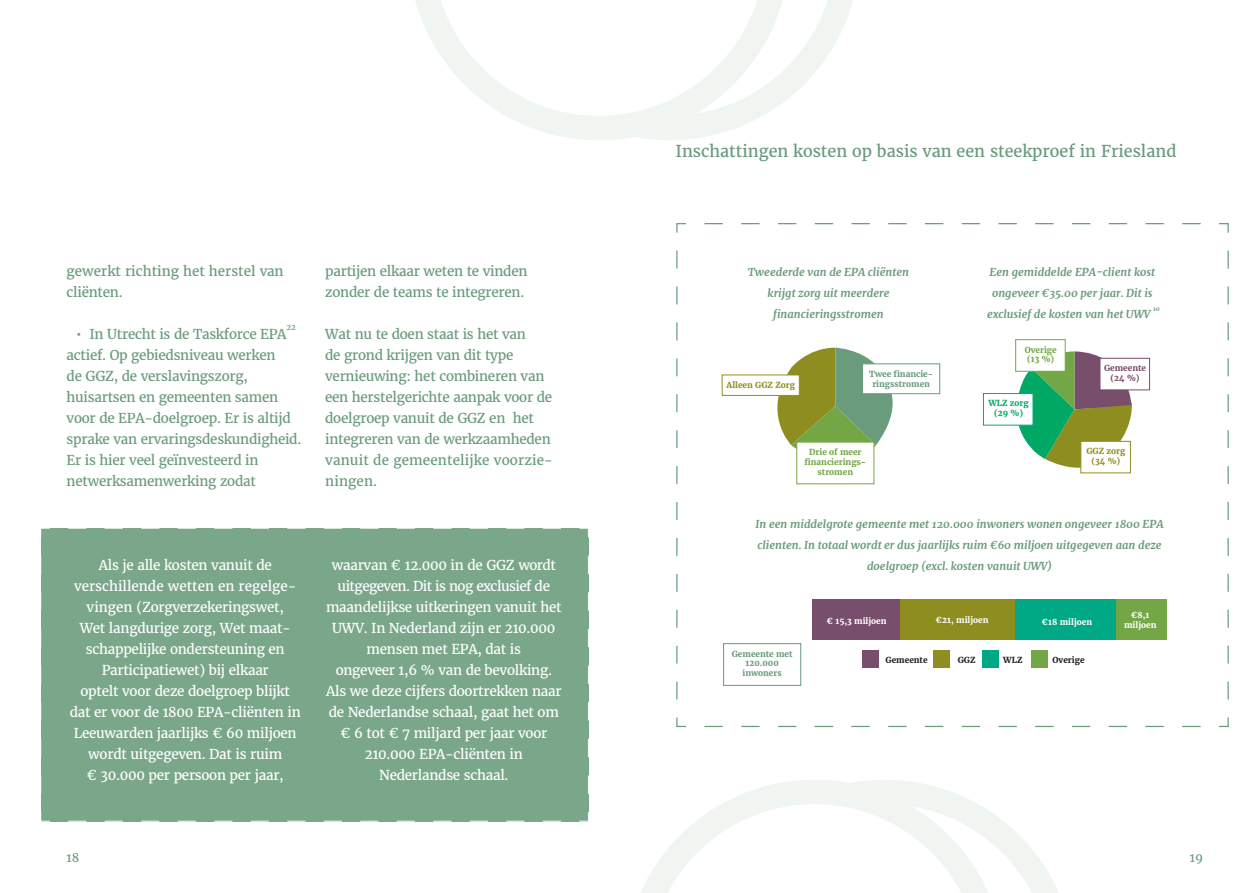
<style>
.page{position:relative;width:1259px;height:893px;background:#fff}
.page>*{position:absolute;margin:0;border:0;box-sizing:border-box;transform-origin:0 0}
.t1{font:16.2px "Merriweather";color:#699b7c}
.t2{font:13.5px/21px "Merriweather";letter-spacing:-.02em;color:#fff;text-align:center}
.t3{font:13.5px/21px "Merriweather";letter-spacing:-.02em;color:#699b7c}
.t4{font:13.5px/21px "Merriweather";color:#699b7c}
.t5{font:12px "Merriweather";color:#699b7c}
.t6{font:italic 700 11.1px/21px "Merriweather";color:#699b7c;text-align:center}
.t7{font:700 8.25px/9.9px "Merriweather";color:#699b7c;text-align:center}
.t8{font:700 8.25px "Merriweather";color:#fff}
.t9{font:700 8.25px/9.9px "Merriweather";color:#73a745;text-align:center}
.t10{font:700 8.25px/9.9px "Merriweather";color:#8e8e20;text-align:center}
.t11{font:700 8.25px "Merriweather";color:#231f20}
.t12{font:700 8.25px/9.9px "Merriweather";color:#774e6c;text-align:center}
.t13{font:700 8.25px/9.9px "Merriweather";color:#00a863;text-align:center}
.t14{font:7.8px "Merriweather";color:#699b7c}
.t15{font:italic 700 6.45px "Merriweather";color:#699b7c}
</style>
<div class="page">
<div style="left:41px;top:528px;width:548px;height:294px;background:#7aa68a"></div>
<svg style="left:415px;top:0;width:438px;height:140px"></svg>
<svg style="left:676px;top:223px;width:553px;height:505px"></svg>
<svg style="left:1015px;top:351px;width:118px;height:130px"></svg>
<div style="left:723px;top:643px;width:78px;height:43px;background:#fff;border:1px solid #699b7c"></div>
<div style="left:812px;top:599px;width:88px;height:40px;background:#774e6c"></div>
<div style="left:900px;top:599px;width:115px;height:40px;background:#8e8e20"></div>
<div style="left:1015px;top:599px;width:102px;height:40px;background:#00a985"></div>
<div style="left:1116px;top:599px;width:50px;height:40px;background:#73a745"></div>
<div style="left:862px;top:650px;width:17px;height:18px;background:#774e6c"></div>
<div style="left:933px;top:650px;width:17px;height:18px;background:#8e8e20"></div>
<div style="left:982px;top:650px;width:16px;height:18px;background:#00a985"></div>
<div style="left:1030px;top:650px;width:17px;height:18px;background:#73a745"></div>
<svg style="left:760px;top:348px;width:144px;height:137px"></svg>
<div style="left:722px;top:375px;width:77px;height:21px;background:#fff;border:1px solid #8e8e20"></div>
<div style="left:862px;top:364px;width:78px;height:30px;background:#fff;border:1px solid #699b7c"></div>
<div style="left:796px;top:442px;width:78px;height:42px;background:#fff"></div>
<div style="left:1015px;top:339px;width:50px;height:33px;background:#fff;border:1px solid #73a745"></div>
<div style="left:983px;top:393px;width:50px;height:32px;background:#fff;border:1px solid #00a985"></div>
<div style="left:1099px;top:358px;width:51px;height:32px;background:#fff;border:1px solid #774e6c"></div>
<div style="left:1080px;top:441px;width:50px;height:32px;background:#fff;border:1px solid #8e8e20"></div>
<svg style="left:641px;top:780px;width:418px;height:113px"></svg>
<p class="t4" style="left:67px;top:260px;width:218px">gewerkt richting het herstel van cliënten.</p>
<p class="t3" style="left:76px;top:323px;width:212px">• In Utrecht is de Taskforce EPA</p>
<p class="t14" style="left:286px;top:322px;width:11px">22</p>
<p class="t3" style="left:67px;top:344px;width:236px">actief. Op gebiedsniveau werken<br>de GGZ, de verslavingszorg, huisartsen en gemeenten samen voor de EPA-doelgroep. Er is altijd sprake van ervaringsdeskundigheid.<br>Er is hier veel geïnvesteerd in</p>
<p class="t3" style="left:67px;top:470px;width:191px">netwerksamenwerking zodat</p>
<p class="t3" style="left:325px;top:260px;width:204px">partijen elkaar weten te vinden zonder de teams te integreren.</p>
<p class="t3" style="left:325px;top:323px;width:202px">Wat nu te doen staat is het van de grond krijgen van dit type</p>
<p class="t3" style="left:325px;top:365px;width:229px">vernieuwing: het combineren van een herstelgerichte aanpak voor de doelgroep vanuit de GGZ en het integreren van de werkzaamheden vanuit de gemeentelijke voorzie&shy;ningen.</p>
<p class="t2" style="left:70px;top:554px;width:232px">Als je alle kosten vanuit de verschillende wetten en regelge&shy;vingen (Zorgverzekeringswet,<br>Wet langdurige zorg, Wet maat&shy;schappelijke ondersteuning en<br>Participatiewet) bij elkaar<br>optelt voor deze doelgroep blijkt dat er voor de 1800 EPA-cliënten in<br>Leeuwarden jaarlijks € 60 miljoen wordt uitgegeven. Dat is ruim<br>€ 30.000 per persoon per jaar,</p>
<p class="t2" style="left:326px;top:554px;width:237px">waarvan € 12.000 in de GGZ wordt uitgegeven. Dit is nog exclusief de maandelijkse uitkeringen vanuit het<br>UWV. In Nederland zijn er 210.000 mensen met EPA, dat is<br>ongeveer 1,6 % van de bevolking.<br>Als we deze cijfers doortrekken naar de Nederlandse schaal, gaat het om € 6 tot € 7 miljard per jaar voor<br>210.000 EPA-cliënten in<br>Nederlandse schaal.</p>
<p class="t1" style="left:675px;top:140px;width:502px">Inschattingen kosten op basis van een steekproef in Friesland</p>
<p class="t6" style="left:748px;top:261px;width:163px">Tweederde van de EPA cliёnten krijgt zorg uit meerdere financieringsstromen</p>
<p class="t6" style="left:987px;top:261px;width:169px">Een gemiddelde EPA-client kost ongeveer €35.00 per jaar. Dit is exclusief de kosten van het UWV</p>
<p class="t15" style="left:1153px;top:304px;width:8px">10</p>
<p class="t10" style="left:726px;top:380px;width:70px">Alleen GGZ Zorg</p>
<p class="t7" style="left:869px;top:369px;width:65px">Twee financie&shy;ringsstromen</p>
<p class="t9" style="left:1024px;top:344px;width:33px">Overige (13 %)</p>
<p class="t13" style="left:988px;top:398px;width:42px">WLZ zorg (29 %)</p>
<p class="t12" style="left:1104px;top:363px;width:44px">Gemeente (24 %)</p>
<p class="t9" style="left:804px;top:447px;width:63px">Drie of meer financierings&shy;stromen</p>
<p class="t10" style="left:1086px;top:446px;width:40px">GGZ zorg (34 %)</p>
<p class="t6" style="left:755px;top:513px;width:409px">In een middelgrote gemeente met 120.000 inwoners wonen ongeveer 1800 EPA clienten. In totaal wordt er dus jaarlijks ruim €60 miljoen uitgegeven aan deze doelgroep (excl. kosten vanuit UWV)</p>
<p class="t7" style="left:732px;top:648px;width:62px">Gemeente met<br>120.000</p>
<p class="t7" style="left:742px;top:668px;width:41px">inwoners</p>
<p class="t8" style="left:827px;top:615px;width:61px">€ 15,3 miljoen</p>
<p class="t8" style="left:936px;top:615px;width:54px">€21, miljoen</p>
<p class="t8" style="left:1042px;top:617px;width:52px">€18 miljoen</p>
<p class="t11" style="left:885px;top:654px;width:44px">Gemeente</p>
<p class="t11" style="left:957px;top:654px;width:19px">GGZ</p>
<p class="t11" style="left:1003px;top:654px;width:21px">WLZ</p>
<p class="t11" style="left:1052px;top:654px;width:33px">Overige</p>
<p class="t8" style="left:1131px;top:610px;width:20px">€8,1</p>
<p class="t8" style="left:1124px;top:620px;width:34px">miljoen</p>
<p class="t5" style="left:67px;top:849px;width:14px">18</p>
<p class="t5" style="left:1189px;top:849px;width:15px">19</p>
</div>
